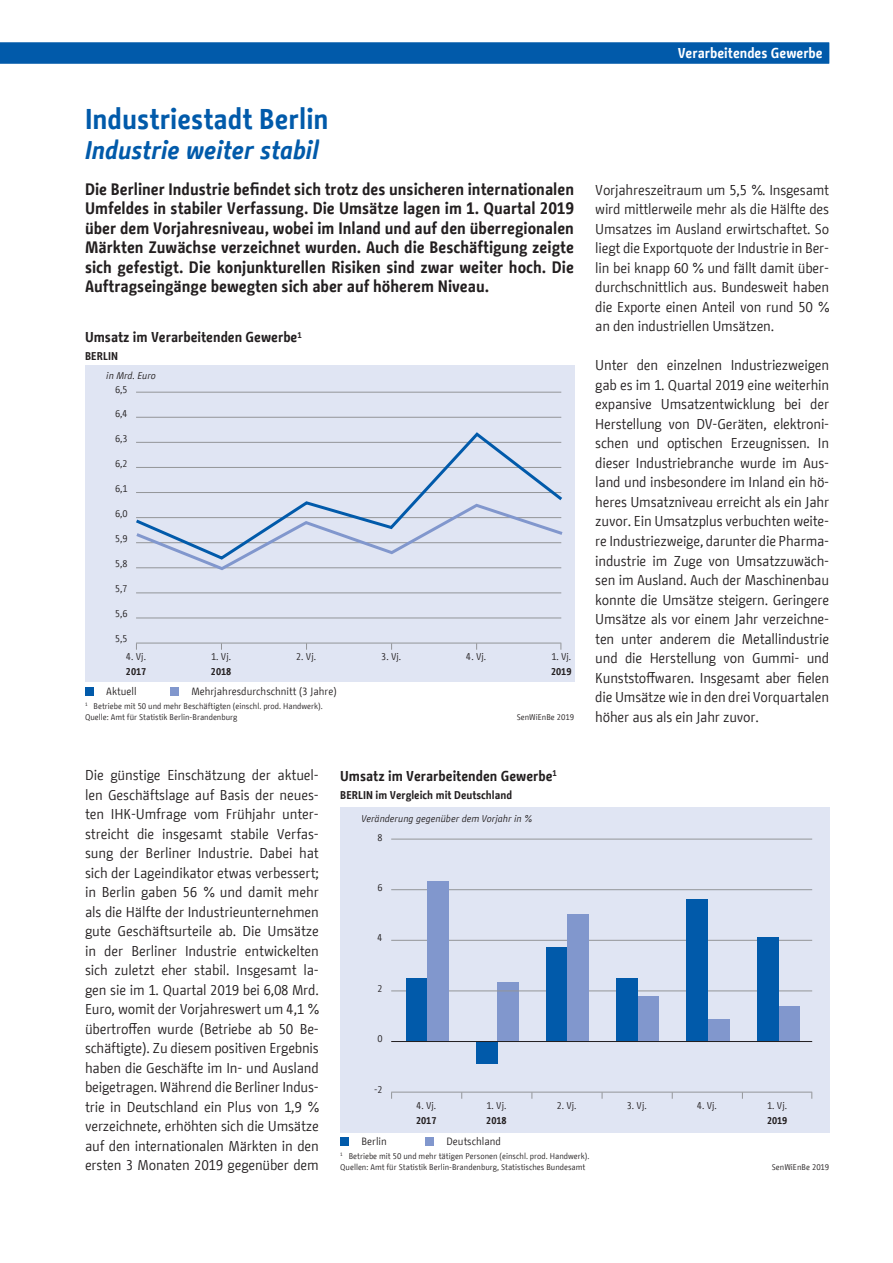
<style>
.page{position:relative;width:893px;height:1263px;background:#fff}
.page>*{position:absolute;margin:0;border:0;box-sizing:border-box;transform-origin:0 0}
.Head{font:700 28.5px "BMF Change";color:#015aaa}
.Subhead{font:italic 700 25.5px "BMF Change";color:#015aaa}
.Vorspann{font:700 16.5px/19.5px "BMF Change";color:#231f20;text-align:justify}
.Fließtext{font:14.25px/19.5px "BMF Change";letter-spacing:-.015em;color:#231f20;text-align:justify}
.t1{font:700 14.25px "BMF Change";color:#231f20}
.t2{font:700 14.25px "BMF Change";color:#fff}
.t3{font:700 11.25px "BMF Change";color:#231f20}
.t4{font:10.5px "BMF Change";color:#231f20}
.t5{font:9.75px "BMF Change";color:#231f20}
.t6{font:italic 9.75px "BMF Change";color:#231f20}
.t7{font:700 9.75px "BMF Change";color:#231f20}
.t8{font:8.25px/11.2px "BMF Change";color:#231f20}
</style>
<div class="page">
<div style="left:10px;top:43px;width:809px;height:21px;background:#015aaa"></div>
<div style="left:85px;top:365px;width:489px;height:317px;background:#e0e5f3"></div>
<hr style="left:136px;top:643px;width:425px;height:1px;background:#939598">
<hr style="left:136px;top:618px;width:425px;height:1px;background:#939598">
<hr style="left:136px;top:592px;width:425px;height:1px;background:#939598">
<hr style="left:136px;top:417px;width:425px;height:1px;background:#939598">
<hr style="left:136px;top:392px;width:425px;height:1px;background:#939598">
<svg style="left:560px;top:643px;width:2px;height:7px"></svg>
<div style="left:85px;top:687px;width:9px;height:8px;background:#015aaa"></div>
<div style="left:170px;top:687px;width:9px;height:8px;background:#8197cd"></div>
<svg style="left:136px;top:561px;width:426px;height:9px"></svg>
<svg style="left:136px;top:432px;width:427px;height:129px"></svg>
<div style="left:340px;top:807px;width:489px;height:325px;background:#e0e5f3"></div>
<hr style="left:391px;top:1092px;width:421px;height:1px;background:#939598">
<hr style="left:391px;top:940px;width:421px;height:1px;background:#939598">
<hr style="left:391px;top:889px;width:421px;height:1px;background:#939598">
<hr style="left:391px;top:839px;width:421px;height:1px;background:#939598">
<div style="left:638px;top:996px;width:21px;height:45px;background:#8197cd"></div>
<div style="left:708px;top:1018px;width:21px;height:23px;background:#8197cd"></div>
<div style="left:778px;top:1006px;width:21px;height:35px;background:#8197cd"></div>
<div style="left:340px;top:1137px;width:9px;height:8px;background:#015aaa"></div>
<div style="left:425px;top:1137px;width:9px;height:8px;background:#8197cd"></div>
<div style="left:476px;top:1041px;width:21px;height:23px;background:#015aaa"></div>
<div style="left:497px;top:982px;width:22px;height:59px;background:#8197cd"></div>
<hr style="left:391px;top:990px;width:421px;height:1px;background:#939598">
<div style="left:406px;top:978px;width:21px;height:63px;background:#015aaa"></div>
<div style="left:427px;top:881px;width:22px;height:160px;background:#8197cd"></div>
<div style="left:546px;top:947px;width:22px;height:94px;background:#015aaa"></div>
<div style="left:617px;top:978px;width:21px;height:63px;background:#015aaa"></div>
<div style="left:568px;top:914px;width:21px;height:127px;background:#8197cd"></div>
<div style="left:687px;top:899px;width:21px;height:142px;background:#015aaa"></div>
<div style="left:757px;top:937px;width:21px;height:104px;background:#015aaa"></div>
<hr style="left:391px;top:1041px;width:421px;height:1px;background:#231f20">
<p class="Head" style="left:85px;top:99px;width:245px">Industriestadt Berlin</p>
<p class="Subhead" style="left:85px;top:132px;width:235px">Industrie weiter stabil</p>
<p class="Vorspann" style="left:85px;top:180px;width:491px">Die Berliner Industrie befindet sich trotz des unsicheren internationalen Umfeldes in stabiler Verfassung. Die Umsätze lagen im 1. Quartal 2019 über dem Vorjahresniveau, wobei im Inland und auf den überregionalen Märkten Zuwächse verzeichnet wurden. Auch die Beschäftigung zeigte sich gefestigt. Die konjunkturellen Risiken sind zwar weiter hoch. Die Auftragseingänge bewegten sich aber auf höherem Niveau.</p>
<p class="t1" style="left:85px;top:327px;width:218px">Umsatz im Verarbeitenden Gewerbe<sup>1</sup></p>
<p class="t3" style="left:85px;top:348px;width:34px">BERLIN</p>
<p class="t6" style="left:106px;top:368px;width:51px">in Mrd. Euro</p>
<p class="t5" style="left:115px;top:382px;width:14px">6,5</p>
<p class="t5" style="left:115px;top:407px;width:14px">6,4</p>
<p class="t5" style="left:115px;top:432px;width:14px">6,3</p>
<p class="t5" style="left:115px;top:457px;width:14px">6,2</p>
<p class="t5" style="left:115px;top:482px;width:14px">6,1</p>
<p class="t5" style="left:115px;top:507px;width:14px">6,0</p>
<p class="t5" style="left:115px;top:532px;width:14px">5,9</p>
<p class="t5" style="left:115px;top:556px;width:14px">5,8</p>
<p class="t5" style="left:115px;top:581px;width:14px">5,7</p>
<p class="t5" style="left:115px;top:606px;width:14px">5,6</p>
<p class="t5" style="left:115px;top:631px;width:14px">5,5</p>
<p class="t5" style="left:126px;top:649px;width:21px">4. Vj.</p>
<p class="t5" style="left:211px;top:649px;width:21px">1. Vj.</p>
<p class="t5" style="left:296px;top:649px;width:21px">2. Vj.</p>
<p class="t5" style="left:381px;top:649px;width:21px">3. Vj.</p>
<p class="t5" style="left:466px;top:649px;width:21px">4. Vj.</p>
<p class="t5" style="left:551px;top:649px;width:21px">1. Vj.</p>
<p class="t7" style="left:126px;top:664px;width:22px">2017</p>
<p class="t7" style="left:211px;top:664px;width:22px">2018</p>
<p class="t7" style="left:551px;top:664px;width:22px">2019</p>
<p class="t4" style="left:106px;top:684px;width:32px">Aktuell</p>
<p class="t4" style="left:191px;top:684px;width:147px">Mehrjahresdurchschnitt (3 Jahre)</p>
<p class="t8" style="left:85px;top:700px;width:239px"><sup>1</sup> Betriebe mit 50 und mehr Beschäftigten (einschl. prod. Handwerk).<br>Quelle: Amt für Statistik Berlin-Brandenburg</p>
<p class="t8" style="left:517px;top:712px;width:59px">SenWiEnBe 2019</p>
<p class="t2" style="left:678px;top:43px;width:147px">Verarbeitendes Gewerbe</p>
<p class="Fließtext" style="left:595px;top:180px;width:235px">Vorjahreszeitraum um 5,5 %. Insgesamt wird mittlerweile mehr als die Hälfte des Umsatzes im Ausland erwirtschaftet. So liegt die Exportquote der Industrie in Ber&shy;lin bei knapp 60 % und fällt damit über&shy;durchschnittlich aus. Bundesweit haben die Exporte einen Anteil von rund 50 % an den industriellen Umsätzen.</p>
<p class="Fließtext" style="left:595px;top:356px;width:235px">Unter den einzelnen Industriezweigen gab es im 1. Quartal 2019 eine weiterhin expansive Umsatzentwicklung bei der Herstellung von DV-Geräten, elektroni&shy;schen und optischen Erzeugnissen. In dieser Industriebranche wurde im Aus&shy;land und insbesondere im Inland ein hö&shy;heres Umsatzniveau erreicht als ein Jahr zuvor. Ein Umsatzplus verbuchten weite&shy;re Industriezweige, darunter die Pharma&shy;industrie im Zuge von Umsatzzuwäch&shy;sen im Ausland. Auch der Maschinenbau konnte die Umsätze steigern. Geringere Umsätze als vor einem Jahr verzeichne&shy;ten unter anderem die Metallindustrie und die Herstellung von Gummi- und Kunststoffwaren. Insgesamt aber fielen die Umsätze wie in den drei Vorquartalen höher aus als ein Jahr zuvor.</p>
<p class="Fließtext" style="left:85px;top:765px;width:235px">Die günstige Einschätzung der aktuel&shy;len Geschäftslage auf Basis der neues&shy;ten IHK-Umfrage vom Frühjahr unter&shy;streicht die insgesamt stabile Verfas&shy;sung der Berliner Industrie. Dabei hat sich der Lageindikator etwas verbessert; in Berlin gaben 56 % und damit mehr als die Hälfte der Industrieunternehmen gute Geschäftsurteile ab. Die Umsätze in der Berliner Industrie entwickelten sich zuletzt eher stabil. Insgesamt la&shy;gen sie im 1. Quartal 2019 bei 6,08 Mrd.<br>Euro, womit der Vorjahreswert um 4,1 % übertroffen wurde (Betriebe ab 50 Be&shy;schäftigte). Zu diesem positiven Ergebnis haben die Geschäfte im In- und Ausland beigetragen. Während die Berliner Indus&shy;trie in Deutschland ein Plus von 1,9 % verzeichnete, erhöhten sich die Umsätze auf den internationalen Märkten in den ersten 3 Monaten 2019 gegenüber dem</p>
<p class="t1" style="left:340px;top:765px;width:218px">Umsatz im Verarbeitenden Gewerbe<sup>1</sup></p>
<p class="t3" style="left:340px;top:787px;width:173px">BERLIN im Vergleich mit Deutschland</p>
<p class="t6" style="left:361px;top:812px;width:172px">Veränderung gegenüber dem Vorjahr in %</p>
<p class="t5" style="left:378px;top:830px;width:7px">8</p>
<p class="t5" style="left:378px;top:881px;width:7px">6</p>
<p class="t5" style="left:378px;top:931px;width:7px">4</p>
<p class="t5" style="left:378px;top:981px;width:7px">2</p>
<p class="t5" style="left:378px;top:1032px;width:7px">0</p>
<p class="t5" style="left:374px;top:1082px;width:10px">-2</p>
<p class="t5" style="left:416px;top:1098px;width:21px">4. Vj.</p>
<p class="t5" style="left:486px;top:1098px;width:21px">1. Vj.</p>
<p class="t5" style="left:557px;top:1098px;width:21px">2. Vj.</p>
<p class="t5" style="left:627px;top:1098px;width:21px">3. Vj.</p>
<p class="t5" style="left:697px;top:1098px;width:21px">4. Vj.</p>
<p class="t5" style="left:767px;top:1098px;width:21px">1. Vj.</p>
<p class="t7" style="left:416px;top:1113px;width:22px">2017</p>
<p class="t7" style="left:486px;top:1113px;width:22px">2018</p>
<p class="t7" style="left:767px;top:1113px;width:22px">2019</p>
<p class="t4" style="left:361px;top:1134px;width:27px">Berlin</p>
<p class="t4" style="left:446px;top:1134px;width:56px">Deutschland</p>
<p class="t8" style="left:340px;top:1150px;width:251px"><sup>1</sup> Betriebe mit 50 und mehr tätigen Personen (einschl. prod. Handwerk).<br>Quellen: Amt für Statistik Berlin-Brandenburg, Statistisches Bundesamt</p>
<p class="t8" style="left:772px;top:1161px;width:59px">SenWiEnBe 2019</p>
</div>
